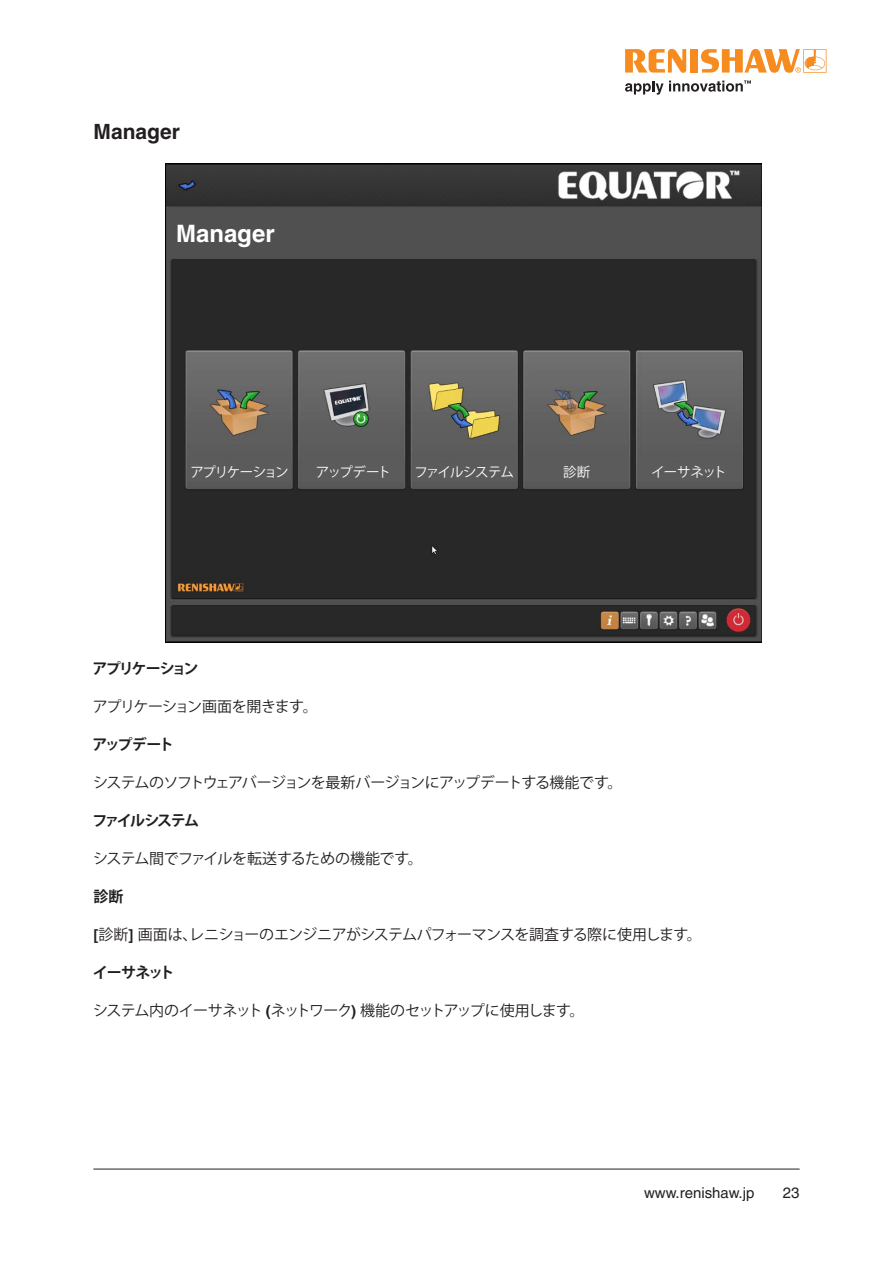
<style>
.page{position:relative;width:893px;height:1263px;background:#fff}
.page>*{position:absolute;margin:0;border:0;box-sizing:border-box;transform-origin:0 0}
.Caption_box_text{font:700 24px "Helvetica";color:#fff}
.Heading_2__14pt_bold{font:700 21px "Helvetica";color:#231f20}
._10pt_Body_Text{font:15px "Koz Go Pro";letter-spacing:-.05em;color:#231f20}
._10pt_Body_Text-2{font:15px "Koz Go Pro";letter-spacing:-.07em;color:#231f20}
._10pt_Body_Text_Bold{font:700 15px "Koz Go Pro";letter-spacing:-.12em;color:#231f20}
._10pt_Body_Text-3{font:15px "Koz Go Pro";letter-spacing:-.03em;color:#231f20}
.t1{font:15px "Helvetica LT Pro";color:#231f20}
.Caption_box_text-2{font:13.5px "Koz Go Pro";letter-spacing:-.09em;color:#fff}
.s1{font-family:"Helvetica";font-weight:700}
</style>
<div class="page">
<hr style="left:93px;top:1169px;width:707px;height:1px;background:#231f20">
<img style="left:166px;top:164px;width:595px;height:478px">
<div style="left:176px;top:215px;width:130px;height:36px;background:#505050"></div>
<div style="left:188px;top:463px;width:103px;height:19px;background:#5b5b5b"></div>
<div style="left:301px;top:463px;width:104px;height:19px;background:#5b5b5b"></div>
<div style="left:413px;top:463px;width:103px;height:19px;background:#5b5b5b"></div>
<div style="left:525px;top:463px;width:103px;height:19px;background:#5b5b5b"></div>
<div style="left:637px;top:463px;width:103px;height:19px;background:#5b5b5b"></div>
<svg style="left:625px;top:49px;width:61px;height:24px"></svg>
<div style="left:690px;top:49px;width:8px;height:24px;background:#f68c1f"></div>
<svg style="left:701px;top:49px;width:125px;height:24px"></svg>
<svg style="left:625px;top:80px;width:126px;height:15px"></svg>
<p class="Heading_2__14pt_bold" style="left:94px;top:119px;width:88px">Manager</p>
<p class="Caption_box_text" style="left:176px;top:219px;width:100px">Manager</p>
<p class="Caption_box_text-2" style="left:190px;top:463px;width:100px">アプリケーション</p>
<p class="Caption_box_text-2" style="left:316px;top:463px;width:77px">アップデート</p>
<p class="Caption_box_text-2" style="left:414px;top:463px;width:101px">ファイルシステム</p>
<p class="Caption_box_text-2" style="left:563px;top:463px;width:28px">診断</p>
<p class="Caption_box_text-2" style="left:651px;top:463px;width:77px">イーサネット</p>
<p class="_10pt_Body_Text_Bold" style="left:93px;top:659px;width:107px">アプリケーション</p>
<p class="_10pt_Body_Text" style="left:93px;top:697px;width:226px">アプリケーション画面を開きます。</p>
<p class="_10pt_Body_Text_Bold" style="left:93px;top:735px;width:83px">アップデート</p>
<p class="_10pt_Body_Text" style="left:93px;top:773px;width:531px">システムのソフトウェアバージョンを最新バージョンにアップデートする機能です。</p>
<p class="_10pt_Body_Text_Bold" style="left:92px;top:811px;width:108px">ファイルシステム</p>
<p class="_10pt_Body_Text-3" style="left:93px;top:849px;width:331px">システム間でファイルを転送するための機能です。</p>
<p class="_10pt_Body_Text_Bold" style="left:94px;top:887px;width:31px">診断</p>
<p class="_10pt_Body_Text" style="left:94px;top:925px;width:610px"><span class="s1">[</span>診断<span class="s1">]</span> 画面は、レニショーのエンジニアがシステムパフォーマンスを調査する際に使用します。</p>
<p class="_10pt_Body_Text_Bold" style="left:93px;top:963px;width:83px">イーサネット</p>
<p class="_10pt_Body_Text-2" style="left:93px;top:1001px;width:493px">システム内のイーサネット <span class="s1">(</span>ネットワーク<span class="s1">)</span> 機能のセットアップに使用します。</p>
<p class="t1" style="left:644px;top:1184px;width:112px">www.renishaw.jp</p>
<p class="t1" style="left:783px;top:1184px;width:18px">23</p>
</div>
